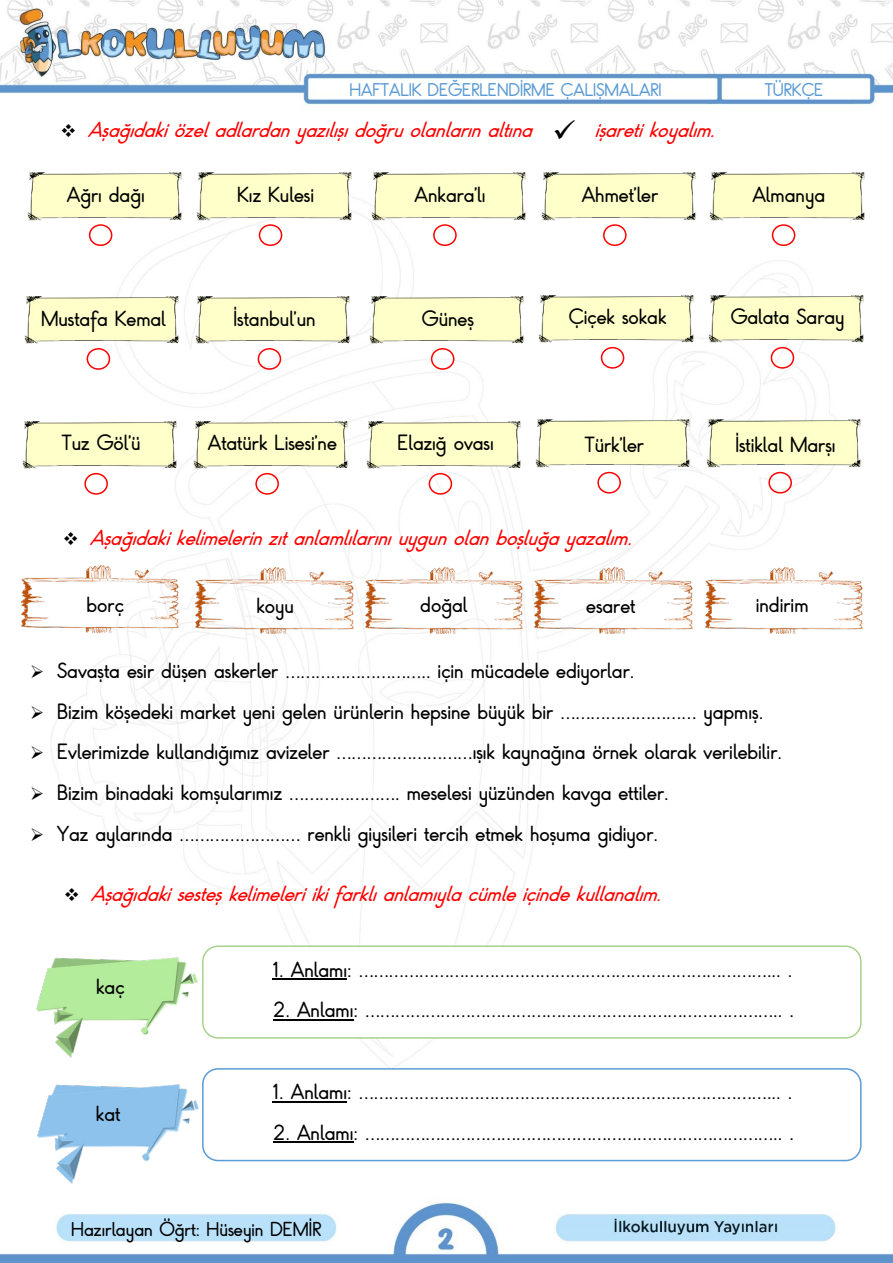
<style>
.page{position:relative;width:893px;height:1263px;background:#fff}
.page>*{position:absolute;margin:0;border:0;box-sizing:border-box;transform-origin:0 0}
.t1{font:18px "Kayra Aydin";color:#000}
.t2{font:italic 18px "Kayra Aydin";color:#f00}
.t3{font:16.5px "Kayra Aydin";color:#000}
.t4{font:15px "Kayra Aydin";color:#5b9bd5}
.s1{color:#000}
</style>
<div class="page">
<img style="left:0;top:0;width:893px;height:1262px">
<img style="left:321px;top:80px;width:403px;height:21px">
<img style="left:724px;top:79px;width:142px;height:20px">
<img style="left:18px;top:165px;width:170px;height:61px">
<img style="left:20px;top:182px;width:168px;height:26px">
<div style="left:89px;top:224px;width:23px;height:22px;border:2px solid #f00;border-radius:50%"></div>
<img style="left:188px;top:165px;width:344px;height:61px">
<img style="left:189px;top:182px;width:173px;height:26px">
<div style="left:259px;top:224px;width:23px;height:22px;border:2px solid #f00;border-radius:50%"></div>
<img style="left:364px;top:182px;width:168px;height:26px">
<div style="left:433px;top:224px;width:24px;height:22px;border:2px solid #f00;border-radius:50%"></div>
<img style="left:532px;top:165px;width:169px;height:61px">
<img style="left:534px;top:182px;width:167px;height:26px">
<div style="left:603px;top:224px;width:24px;height:22px;border:2px solid #f00;border-radius:50%"></div>
<img style="left:701px;top:165px;width:173px;height:61px">
<img style="left:702px;top:182px;width:173px;height:26px">
<div style="left:772px;top:224px;width:23px;height:22px;border:2px solid #f00;border-radius:50%"></div>
<img style="left:16px;top:289px;width:171px;height:61px">
<img style="left:17px;top:306px;width:170px;height:26px">
<div style="left:87px;top:348px;width:23px;height:22px;border:2px solid #f00;border-radius:50%"></div>
<img style="left:187px;top:289px;width:346px;height:61px">
<img style="left:188px;top:306px;width:342px;height:26px">
<div style="left:258px;top:348px;width:23px;height:22px;border:2px solid #f00;border-radius:50%"></div>
<div style="left:431px;top:348px;width:23px;height:22px;border:2px solid #f00;border-radius:50%"></div>
<img style="left:530px;top:288px;width:170px;height:61px">
<img style="left:531px;top:305px;width:169px;height:26px">
<div style="left:601px;top:347px;width:23px;height:22px;border:2px solid #f00;border-radius:50%"></div>
<img style="left:700px;top:288px;width:173px;height:61px">
<img style="left:701px;top:305px;width:173px;height:26px">
<div style="left:771px;top:347px;width:23px;height:22px;border:2px solid #f00;border-radius:50%"></div>
<img style="left:13px;top:414px;width:171px;height:61px">
<img style="left:15px;top:431px;width:169px;height:26px">
<div style="left:84px;top:473px;width:24px;height:22px;border:2px solid #f00;border-radius:50%"></div>
<img style="left:184px;top:414px;width:347px;height:61px">
<div style="left:255px;top:473px;width:24px;height:22px;border:2px solid #f00;border-radius:50%"></div>
<div style="left:429px;top:473px;width:23px;height:22px;border:2px solid #f00;border-radius:50%"></div>
<img style="left:526px;top:413px;width:172px;height:61px">
<img style="left:528px;top:432px;width:170px;height:26px">
<div style="left:597px;top:472px;width:24px;height:22px;border:2px solid #f00;border-radius:50%"></div>
<img style="left:698px;top:413px;width:173px;height:61px">
<div style="left:768px;top:472px;width:24px;height:22px;border:2px solid #f00;border-radius:50%"></div>
<img style="left:21px;top:566px;width:158px;height:66px">
<img style="left:195px;top:567px;width:158px;height:66px">
<img style="left:365px;top:567px;width:158px;height:66px">
<img style="left:535px;top:567px;width:157px;height:66px">
<img style="left:705px;top:567px;width:158px;height:66px">
<div style="left:202px;top:945px;width:660px;height:94px;background:#fff;border:2px solid #a9d18e;border-radius:15px"></div>
<hr style="left:273px;top:978px;width:74px;height:2px;background:#000">
<hr style="left:273px;top:1019px;width:80px;height:1px;background:#000">
<div style="left:202px;top:1068px;width:660px;height:93px;background:#fff;border:2px solid #5b9bd5;border-radius:15px"></div>
<hr style="left:273px;top:1101px;width:74px;height:1px;background:#000">
<hr style="left:273px;top:1142px;width:80px;height:1px;background:#000">
<img style="left:35px;top:953px;width:163px;height:105px">
<img style="left:36px;top:1079px;width:163px;height:105px">
<img style="left:22px;top:974px;width:176px;height:29px">
<img style="left:20px;top:1101px;width:176px;height:29px">
<svg style="left:555px;top:120px;width:20px;height:19px"></svg>
<p class="t4" style="left:350px;top:80px;width:313px">HAFTALIK DEĞERLENDİRME ÇALIŞMALARI</p>
<p class="t4" style="left:765px;top:79px;width:60px">TÜRKÇE</p>
<p class="t2" style="left:61px;top:117px;width:481px"><span class="s1">❖</span> Aşağıdakiözeladlardanyazılışıdoğruolanlarınaltına</p>
<p class="t2" style="left:595px;top:117px;width:130px">işaretikoyalım.</p>
<p class="t1" style="left:67px;top:182px;width:79px">Ağrı dağı</p>
<p class="t1" style="left:237px;top:182px;width:78px">Kız Kulesi</p>
<p class="t1" style="left:415px;top:182px;width:73px">Ankara’lı</p>
<p class="t1" style="left:582px;top:182px;width:78px">Ahmet’ler</p>
<p class="t1" style="left:752px;top:182px;width:74px">Almanya</p>
<p class="t1" style="left:41px;top:306px;width:126px">Mustafa Kemal</p>
<p class="t1" style="left:234px;top:306px;width:83px">İstanbul’un</p>
<p class="t1" style="left:422px;top:306px;width:53px">Güneş</p>
<p class="t1" style="left:569px;top:305px;width:99px">Çiçek sokak</p>
<p class="t1" style="left:731px;top:305px;width:115px">Galata Saray</p>
<p class="t1" style="left:62px;top:431px;width:80px">Tuz Göl’ü</p>
<p class="t1" style="left:208px;top:431px;width:131px">Atatürk Lisesi’ne</p>
<p class="t1" style="left:397px;top:431px;width:98px">Elazığ ovası</p>
<p class="t1" style="left:585px;top:432px;width:61px">Türk’ler</p>
<p class="t1" style="left:735px;top:432px;width:102px">İstiklal Marşı</p>
<p class="t2" style="left:63px;top:525px;width:579px"><span class="s1">❖</span> Aşağıdakikelimelerinzıtanlamlılarınıuygunolanboşluğayazalım.</p>
<p class="t1" style="left:86px;top:592px;width:39px">borç</p>
<p class="t1" style="left:256px;top:593px;width:39px">koyu</p>
<p class="t1" style="left:420px;top:592px;width:49px">doğal</p>
<p class="t1" style="left:586px;top:593px;width:51px">esaret</p>
<p class="t1" style="left:756px;top:592px;width:54px">indirim</p>
<p class="t1" style="left:30px;top:658px;width:606px">➢ Savaşta esir düşen askerler ……………………….. için mücadele ediyorlar.</p>
<p class="t1" style="left:30px;top:699px;width:734px">➢ Bizim köşedeki market yeni gelen ürünlerin hepsine büyük bir ……………………… yapmış.</p>
<p class="t1" style="left:30px;top:740px;width:753px">➢ Evlerimizde kullandığımız avizeler ………………………ışık kaynağına örnek olarak verilebilir.</p>
<p class="t1" style="left:30px;top:780px;width:640px">➢ Bizim binadaki komşularımız …………………. meselesi yüzünden kavga ettiler.</p>
<p class="t1" style="left:30px;top:821px;width:629px">➢ Yaz aylarında …………………… renkli giysileri tercih etmek hoşuma gidiyor.</p>
<p class="t2" style="left:64px;top:881px;width:608px"><span class="s1">❖</span> Aşağıdakisesteşkelimeleriikifarklıanlamıylacümleiçindekullanalım.</p>
<p class="t1" style="left:96px;top:974px;width:30px">kaç</p>
<p class="t1" style="left:96px;top:1101px;width:26px">kat</p>
<p class="t1" style="left:273px;top:957px;width:521px">1. Anlamı: ………………………………………………………………………... .</p>
<p class="t1" style="left:273px;top:998px;width:523px">2. Anlamı: ……………………………………………………………………….. .</p>
<p class="t1" style="left:273px;top:1079px;width:521px">1. Anlamı: ………………………………………………………………………... .</p>
<p class="t1" style="left:273px;top:1120px;width:523px">2. Anlamı: ……………………………………………………………………….. .</p>
<p class="t3" style="left:71px;top:1218px;width:251px">Hazırlayan Öğrt: Hüseyin DEMİR</p>
</div>
